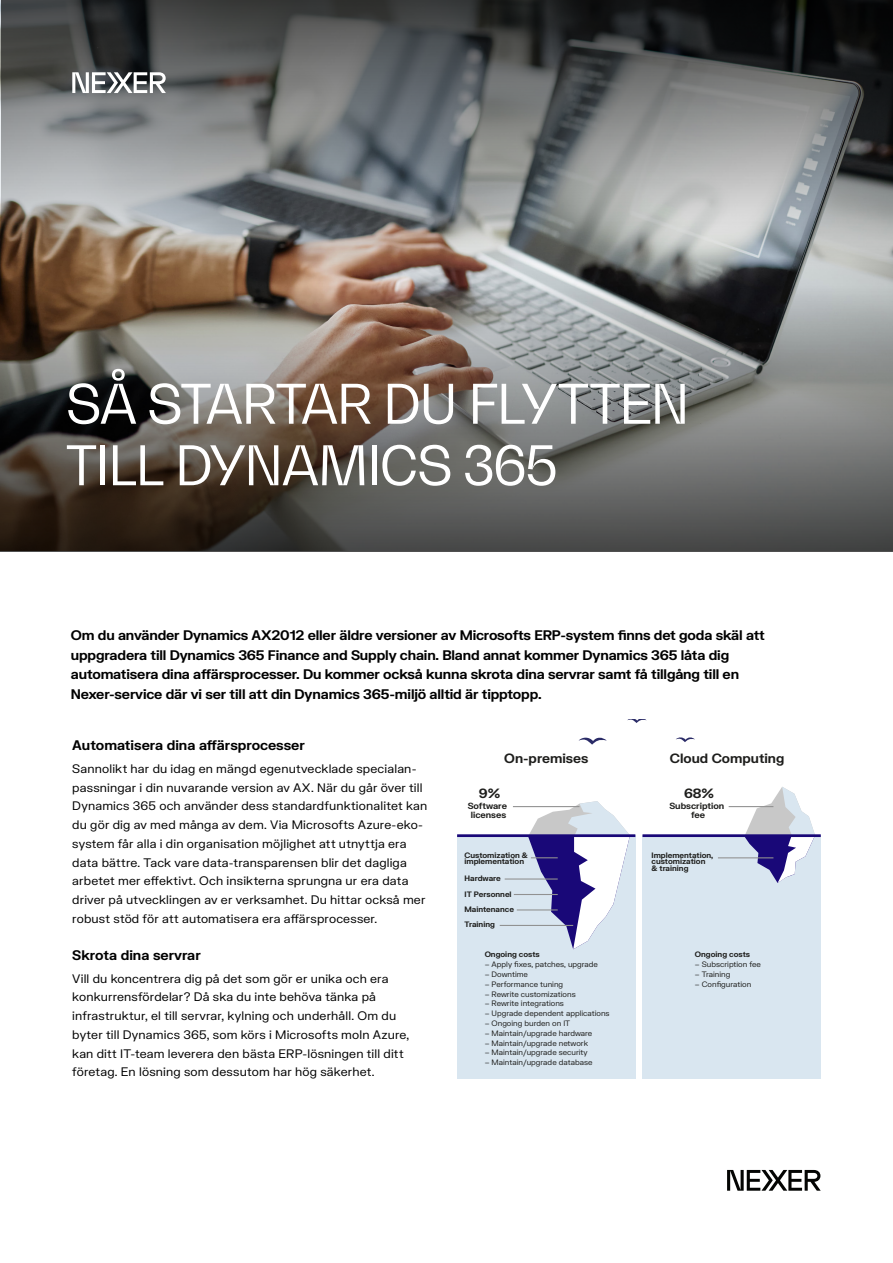
<style>
.page{position:relative;width:893px;height:1263px;background:#fff}
.page>*{position:absolute;margin:0;border:0;box-sizing:border-box;transform-origin:0 0}
.RUBRIK{font:54px/61.5px "Bw Gradual";letter-spacing:-.035em;color:#fff}
.Ingress{font:700 13.5px/19.5px "FK Grotesk";letter-spacing:-.01em;color:#000}
.Mellanrubrik{font:700 13.5px "FK Grotesk";color:#000}
.t1{font:700 13.05px "FK Grotesk";color:#1d1d1b}
.Brödtext{font:12px/18.8px "FK Grotesk";letter-spacing:.015em;color:#000}
.Mellanrubrik-2{font:12px/18.8px "FK Grotesk";letter-spacing:.015em;color:#000}
.t2{font:700 8.7px/8.7px "FK Grotesk";color:#1d1d1b;text-align:center}
.t3{font:7.65px "FK Grotesk";color:#1d1d1b}
.t4{font:700 7.65px/6.6px "FK Grotesk";color:#1d1d1b}
</style>
<div class="page">
<img style="left:0;top:0;width:893px;height:284px">
<svg style="left:727px;top:1170px;width:94px;height:21px"></svg>
<div style="left:642px;top:836px;width:179px;height:243px;background:#d9e6f0"></div>
<svg style="left:744px;top:787px;width:71px;height:96px"></svg>
<div style="left:457px;top:836px;width:178px;height:243px;background:#d9e6f0"></div>
<svg style="left:579px;top:737px;width:28px;height:8px"></svg>
<svg style="left:627px;top:719px;width:20px;height:4px"></svg>
<svg style="left:676px;top:737px;width:19px;height:5px"></svg>
<hr style="left:513px;top:806px;width:66px;height:1px;background:#919191">
<svg style="left:528px;top:801px;width:102px;height:148px"></svg>
<hr style="left:718px;top:857px;width:55px;height:1px;background:#919191">
<hr style="left:505px;top:878px;width:53px;height:1px;background:#919191">
<hr style="left:514px;top:894px;width:44px;height:1px;background:#919191">
<hr style="left:517px;top:909px;width:41px;height:1px;background:#919191">
<hr style="left:500px;top:925px;width:73px;height:1px;background:#919191">
<hr style="left:729px;top:806px;width:44px;height:1px;background:#919191">
<hr style="left:457px;top:834px;width:178px;height:3px;background:#190878">
<hr style="left:642px;top:834px;width:179px;height:3px;background:#190878">
<svg style="left:0;top:284px;width:893px;height:267px;background:#69645e"></svg>
<svg style="left:1px;top:0;width:892px;height:267px;background:#707171"></svg>
<svg style="left:72px;top:72px;width:94px;height:21px"></svg>
<p class="RUBRIK" style="left:66px;top:372px;width:625px">SÅ STARTAR DU FLYTTEN<br>TILL DYNAMICS 365</p>
<p class="Ingress" style="left:71px;top:625px;width:695px">Om du använder Dynamics AX2012 eller äldre versioner av Microsofts ERP-system finns det goda skäl att uppgradera till Dynamics 365 Finance and Supply chain. Bland annat kommer Dynamics 365 låta dig automatisera dina affärsprocesser. Du kommer också kunna skrota dina servrar samt få tillgång till en Nexer-service där vi ser till att din Dynamics 365-miljö alltid är tipptopp.</p>
<p class="Mellanrubrik" style="left:72px;top:735px;width:234px">Automatisera dina affärsprocesser</p>
<p class="Brödtext" style="left:72px;top:758px;width:356px">Sannolikt har du idag en mängd egenutvecklade specialan&shy;passningar i din nuvarande version av AX. När du går över till Dynamics 365 och använder dess standardfunktionalitet kan du gör dig av med många av dem. Via Microsofts Azure-eko&shy;system får alla i din organisation möjlighet att utnyttja era data bättre. Tack vare data-transparensen blir det dagliga arbetet mer effektivt. Och insikterna sprungna ur era data driver på utvecklingen av er verksamhet. Du hittar också mer robust stöd för att automatisera era affärsprocesser.</p>
<p class="Mellanrubrik" style="left:72px;top:945px;width:130px">Skrota dina servrar</p>
<p class="Mellanrubrik-2" style="left:72px;top:968px;width:338px">Vill du koncentrera dig på det som gör er unika och era konkurrensfördelar? Då ska du inte behöva tänka på infrastruktur, el till servrar, kylning och underhåll. Om du byter till Dynamics 365, som körs i Microsofts moln Azure, kan ditt IT-team leverera den bästa ERP-lösningen till ditt företag. En lösning som dessutom har hög säkerhet.</p>
<p class="t1" style="left:504px;top:748px;width:86px">On-premises</p>
<p class="t1" style="left:479px;top:784px;width:23px">9%</p>
<p class="t2" style="left:468px;top:801px;width:41px">Software licenses</p>
<p class="t4" style="left:464px;top:851px;width:65px">Customization &amp; implementation</p>
<p class="t4" style="left:464px;top:870px;width:49px;line-height:15.9px">Hardware<br>IT Personnel</p>
<p class="t4" style="left:464px;top:901px;width:51px;line-height:15.3px">Maintenance<br>Training</p>
<p class="t4" style="left:485px;top:951px;width:57px">Ongoing costs</p>
<p class="t3" style="left:485px;top:958px;width:115px">– Apply fixes, patches, upgrade</p>
<p class="t3" style="left:485px;top:968px;width:45px">– Downtime</p>
<p class="t3" style="left:485px;top:978px;width:80px">– Performance tuning</p>
<p class="t3" style="left:485px;top:988px;width:93px">– Rewrite customizations</p>
<p class="t3" style="left:485px;top:998px;width:81px">– Rewrite integrations</p>
<p class="t3" style="left:485px;top:1007px;width:126px">– Upgrade dependent applications</p>
<p class="t3" style="left:485px;top:1017px;width:87px">– Ongoing burden on IT</p>
<p class="t3" style="left:485px;top:1027px;width:109px">– Maintain/upgrade hardware</p>
<p class="t3" style="left:485px;top:1037px;width:105px">– Maintain/upgrade network</p>
<p class="t3" style="left:485px;top:1047px;width:105px">– Maintain/upgrade security</p>
<p class="t3" style="left:485px;top:1056px;width:109px">– Maintain/upgrade database</p>
<p class="t1" style="left:670px;top:748px;width:116px">Cloud Computing</p>
<p class="t1" style="left:684px;top:784px;width:32px">68%</p>
<p class="t2" style="left:669px;top:801px;width:56px">Subscription fee</p>
<p class="t4" style="left:651px;top:851px;width:63px">Implementation, customization<br>&amp; training</p>
<p class="t4" style="left:695px;top:951px;width:57px">Ongoing costs</p>
<p class="t3" style="left:695px;top:959px;width:68px">– Subscription fee</p>
<p class="t3" style="left:695px;top:968px;width:37px">– Training</p>
<p class="t3" style="left:695px;top:978px;width:58px">– Configuration</p>
</div>
